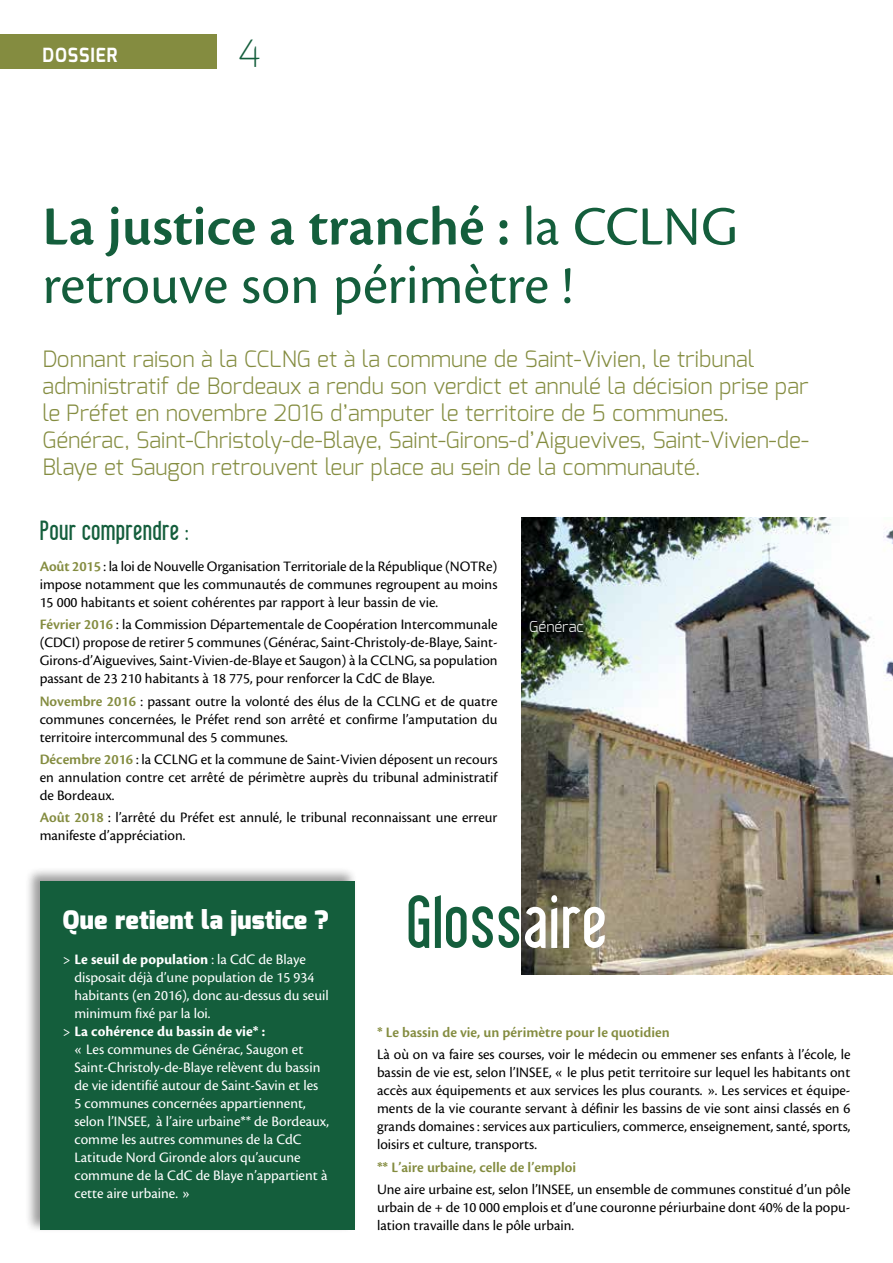
<style>
.page{position:relative;width:893px;height:1263px;background:#fff}
.page>*{position:absolute;margin:0;border:0;box-sizing:border-box;transform-origin:0 0}
.t1{font:73.5px "Libel Suit";letter-spacing:.01em;color:#145e3c}
.t2{font:57px/58.5px "Cronos Pro";letter-spacing:-.005em;color:#145e3c}
.t3{font:200 37.5px "Exo";color:#145e3c}
.t4{font:27px "Libel Suit";letter-spacing:.01em;color:#145e3c}
.t5{font:900 25.5px "Exo";letter-spacing:.01em;color:#fff}
.t6{font:300 22.5px/27px "Exo";color:#848c40}
.t7{font:700 19.5px "Exo";letter-spacing:.055em;color:#fff;scale:.9 1}
.t8{font:15px/18px "Cronos Pro";color:#000;text-align:justify}
.t9{font:15px "Cronos Pro";color:#fff}
.t10{font:600 15px "Cronos Pro";color:#848c40}
.t11{font:700 15px "Cronos Pro";color:#fff}
.t12{font:300 15px "Exo";color:#fff}
.s1{font-weight:600}
.s2{font-weight:600;color:#848c40}
.s3{font-weight:400}
.s4{color:#fff}
</style>
<div class="page">
<div style="left:25px;top:866px;width:332px;height:367px;background:#000;opacity:.4"></div>
<div style="left:40px;top:882px;width:314px;height:348px;background:#145e3c"></div>
<div style="left:0;top:35px;width:217px;height:34px;background:#848c40"></div>
<img style="left:522px;top:517px;width:371px;height:457px">
<h3 class="t7" style="left:43px;top:43px;width:85px">DOSSIER</h3>
<h3 class="t3" style="left:238px;top:29px;width:23px">4</h3>
<h2 class="t2" style="left:43px;top:197px;width:697px"><span class="s1">La justice a tranché :</span> la CCLNG retrouve son périmètre !</h2>
<p class="t6" style="left:43px;top:346px;width:768px">Donnant raison à la CCLNG et à la commune de Saint-Vivien, le tribunal administratif de Bordeaux a rendu son verdict et annulé la décision prise par le Préfet en novembre 2016 d’amputer le territoire de 5 communes.<br>Générac, Saint-Christoly-de-Blaye, Saint-Girons-d’Aiguevives, Saint-Vivien-de-Blaye et Saugon retrouvent leur place au sein de la communauté.</p>
<h3 class="t4" style="left:40px;top:517px;width:151px">Pour comprendre :</h3>
<p class="t8" style="left:40px;top:557px;width:459px"><span class="s2">Août 2015</span> : la loi de Nouvelle Organisation Territoriale de la République (NOTRe) impose notamment que les communautés de communes regroupent au moins 15 000 habitants et soient cohérentes par rapport à leur bassin de vie.</p>
<p class="t8" style="left:40px;top:616px;width:459px"><span class="s2">Février 2016</span> : la Commission Départementale de Coopération Intercommunale (CDCI) propose de retirer 5 communes (Générac, Saint-Christoly-de-Blaye, Saint-Girons-d’Aiguevives, Saint-Vivien-de-Blaye et Saugon) à la CCLNG, sa population passant de 23 210 habitants à 18 775, pour renforcer la CdC de Blaye.</p>
<p class="t8" style="left:40px;top:692px;width:459px"><span class="s2">Novembre 2016</span> : passant outre la volonté des élus de la CCLNG et de quatre communes concernées, le Préfet rend son arrêté et confirme l’amputation du territoire intercommunal des 5 communes.</p>
<p class="t8" style="left:40px;top:750px;width:459px"><span class="s2">Décembre 2016</span> : la CCLNG et la commune de Saint-Vivien déposent un recours en annulation contre cet arrêté de périmètre auprès du tribunal administratif de Bordeaux.</p>
<p class="t8" style="left:40px;top:808px;width:459px"><span class="s2">Août 2018</span> : l’arrêté du Préfet est annulé, le tribunal reconnaissant une erreur manifeste d’appréciation.</p>
<p class="t12" style="left:529px;top:617px;width:56px">Générac</p>
<h3 class="t5" style="left:63px;top:904px;width:268px">Que retient la justice ?</h3>
<p class="t11" style="left:63px;top:951px;width:245px"><span class="s3">&gt;</span> Le seuil de population <span class="s3">: la CdC de Blaye</span></p>
<p class="t9" style="left:74px;top:969px;width:241px">disposait déjà d’une population de 15 934</p>
<p class="t9" style="left:74px;top:987px;width:256px">habitants (en 2016), donc au-dessus du seuil</p>
<p class="t9" style="left:74px;top:1005px;width:138px">minimum fixé par la loi.</p>
<p class="t11" style="left:63px;top:1023px;width:204px"><span class="s3">&gt;</span> La cohérence du bassin de vie* :</p>
<p class="t9" style="left:74px;top:1041px;width:230px">« Les communes de Générac, Saugon et</p>
<p class="t9" style="left:74px;top:1059px;width:248px">Saint-Christoly-de-Blaye relèvent du bassin</p>
<p class="t9" style="left:74px;top:1077px;width:245px">de vie identifié autour de Saint-Savin et les</p>
<p class="t9" style="left:74px;top:1095px;width:233px">5 communes concernées appartiennent,</p>
<p class="t9" style="left:74px;top:1113px;width:256px">selon l’INSEE, à l’aire urbaine** de Bordeaux,</p>
<p class="t9" style="left:74px;top:1131px;width:229px">comme les autres communes de la CdC</p>
<p class="t9" style="left:74px;top:1149px;width:228px">Latitude Nord Gironde alors qu’aucune</p>
<p class="t9" style="left:74px;top:1167px;width:255px">commune de la CdC de Blaye n’appartient à</p>
<p class="t9" style="left:74px;top:1185px;width:117px">cette aire urbaine. »</p>
<h1 class="t1" style="left:406px;top:885px;width:203px">Gloss<span class="s4">aire</span></h1>
<p class="t10" style="left:377px;top:1024px;width:294px">* Le bassin de vie, un périmètre pour le quotidien</p>
<p class="t8" style="left:377px;top:1046px;width:475px">Là où on va faire ses courses, voir le médecin ou emmener ses enfants à l’école, le bassin de vie est, selon l’INSEE, « le plus petit territoire sur lequel les habitants ont accès aux équipements et aux services les plus courants. ». Les services et équipe&shy;ments de la vie courante servant à définir les bassins de vie sont ainsi classés en 6 grands domaines : services aux particuliers, commerce, enseignement, santé, sports, loisirs et culture, transports.</p>
<p class="t10" style="left:377px;top:1158px;width:201px">** L’aire urbaine, celle de l’emploi</p>
<p class="t8" style="left:377px;top:1180px;width:475px">Une aire urbaine est, selon l’INSEE, un ensemble de communes constitué d’un pôle urbain de + de 10 000 emplois et d’une couronne périurbaine dont 40% de la popu&shy;lation travaille dans le pôle urbain.</p>
</div>
